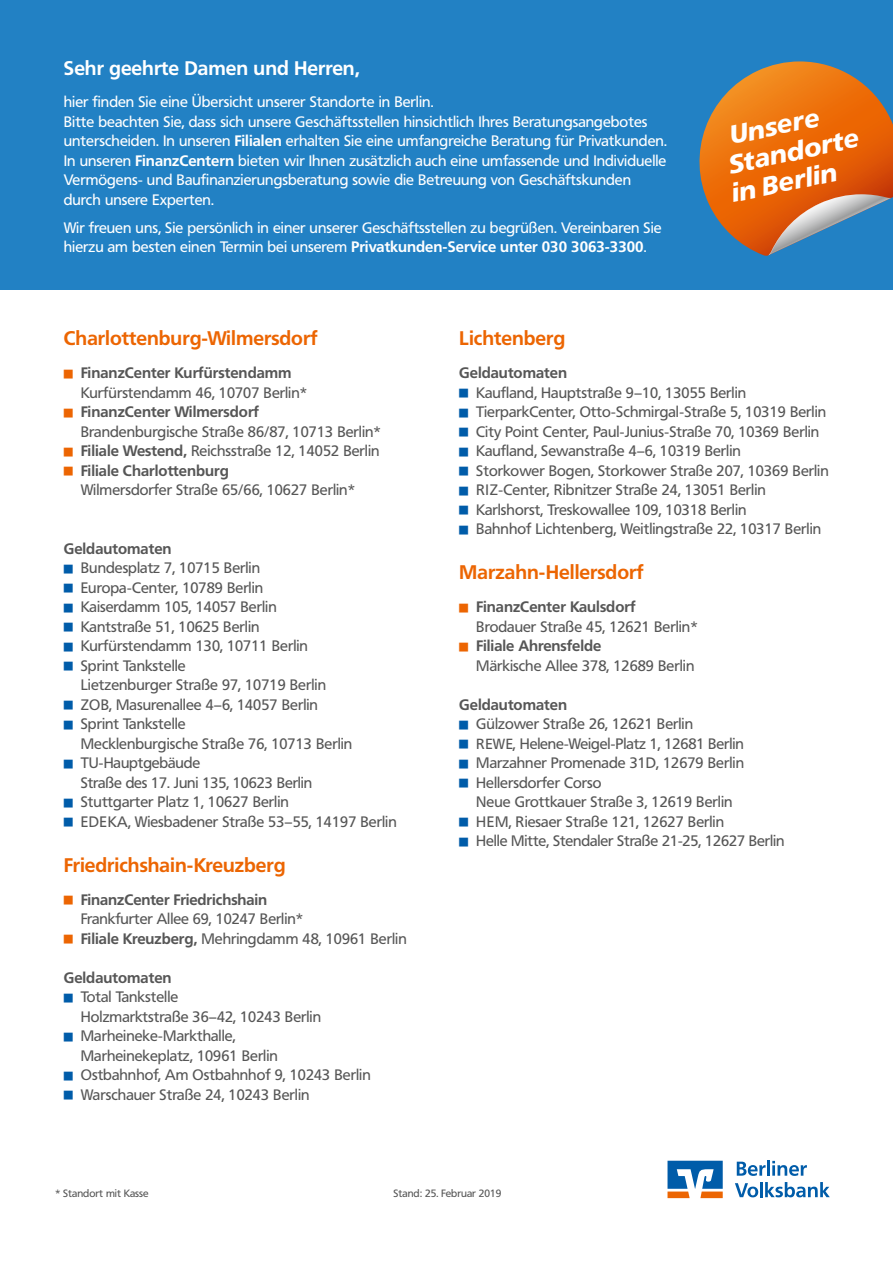
<style>
.page{position:relative;width:893px;height:1263px;background:#fff}
.page>*{position:absolute;margin:0;border:0;box-sizing:border-box;transform-origin:0 0}
.t1{font:italic 900 25.5px/28.5px "Frutiger VR";color:#fff}
.t2{font:700 19.5px "Frutiger VR";color:#ec6502}
.t3{font:700 19.5px "Frutiger VR";color:#fff}
.t4{font:15px/19.5px "Frutiger VR";color:#565656}
.t5{font:15px/19.5px "Frutiger VR";color:#fff}
.t6{font:700 15px "Frutiger VR";color:#565656}
.t7{font:10.5px "Frutiger VR";color:#565656}
.s1{font-weight:700}
.s2{color:#ec6502}
.s3{color:#005ca9}
.s4{font-size:14.55px}
</style>
<div class="page">
<div style="left:666px;top:1159px;width:58px;height:40px;border:3px solid #fff"></div>
<svg style="left:667px;top:1161px;width:56px;height:37px"></svg>
<svg style="left:737px;top:1162px;width:29px;height:14px"></svg>
<hr style="left:767px;top:1160px;width:3px;height:16px;background:#005ca9">
<svg style="left:772px;top:1161px;width:35px;height:15px"></svg>
<svg style="left:735px;top:1183px;width:23px;height:14px"></svg>
<hr style="left:760px;top:1182px;width:3px;height:15px;background:#005ca9">
<svg style="left:765px;top:1182px;width:65px;height:15px"></svg>
<div style="left:0;top:0;width:893px;height:289px;background:#2281c4"></div>
<svg style="left:699px;top:61px;width:194px;height:195px"></svg>
<h2 class="t3" style="left:64px;top:56px;width:297px">Sehr geehrte Damen und Herren,</h2>
<p class="t5" style="left:64px;top:92px;width:605px">hier finden Sie eine Übersicht unserer Standorte in Berlin.<br>Bitte beachten Sie, dass sich unsere Geschäftsstellen hinsichtlich Ihres Beratungsangebotes unterscheiden. In unseren <span class="s1">Filialen</span> erhalten Sie eine umfangreiche Beratung für Privatkunden.<br>In unseren <span class="s1">FinanzCentern</span> bieten wir Ihnen zusätzlich auch eine umfassende und Individuelle Vermögens- und Baufinanzierungsberatung sowie die Betreuung von Geschäftskunden durch unsere Experten.</p>
<p class="t5" style="left:64px;top:218px;width:599px">Wir freuen uns, Sie persönlich in einer unserer Geschäftsstellen zu begrüßen. Vereinbaren Sie hierzu am besten einen Termin bei unserem <span class="s1">Privatkunden-Service unter 030 3063-3300</span>.</p>
<h1 class="t1" style="left:717px;top:124px;width:138px;text-indent:10px;rotate:-12deg">Unsere<br>Standorte in Berlin</h1>
<h2 class="t2" style="left:64px;top:327px;width:255px">Charlottenburg-Wilmersdorf</h2>
<p class="t4" style="left:81px;top:363px;width:228px;text-indent:-17px"><span class="s2">■</span> <span class="s1">FinanzCenter Kurfürstendamm<br></span>Kurfürstendamm 46, 10707 Berlin*</p>
<p class="t4" style="left:81px;top:402px;width:301px;text-indent:-17px"><span class="s2">■</span> <span class="s1">FinanzCenter Wilmersdorf<br></span>Brandenburgische Straße 86/87, 10713 Berlin*</p>
<p class="t4" style="left:64px;top:441px;width:317px"><span class="s2">■</span> <span class="s1">Filiale Westend,</span> Reichsstraße 12, 14052 Berlin</p>
<p class="t4" style="left:81px;top:461px;width:276px;text-indent:-17px"><span class="s2">■</span> <span class="s1">Filiale Charlottenburg<br></span>Wilmersdorfer Straße 65/66, 10627 Berlin*</p>
<p class="t6" style="left:64px;top:540px;width:109px">Geldautomaten</p>
<p class="t4" style="left:64px;top:558px;width:198px"><span class="s3">■</span> Bundesplatz 7, 10715 Berlin</p>
<p class="t4" style="left:64px;top:578px;width:201px"><span class="s3">■</span> Europa-Center, 10789 Berlin</p>
<p class="t4" style="left:64px;top:597px;width:214px"><span class="s3">■</span> Kaiserdamm 105, 14057 Berlin</p>
<p class="t4" style="left:64px;top:617px;width:197px"><span class="s3">■</span> Kantstraße 51, 10625 Berlin</p>
<p class="t4" style="left:64px;top:636px;width:246px"><span class="s3">■</span> Kurfürstendamm 130, 10711 Berlin</p>
<p class="t4" style="left:81px;top:656px;width:247px;text-indent:-17px"><span class="s3">■</span> Sprint Tankstelle<br>Lietzenburger Straße 97, 10719 Berlin</p>
<p class="t4" style="left:64px;top:695px;width:256px"><span class="s3">■</span> ZOB, Masurenallee 4–6, 14057 Berlin</p>
<p class="t4" style="left:81px;top:714px;width:273px;text-indent:-17px"><span class="s3">■</span> Sprint Tankstelle<br>Mecklenburgische Straße 76, 10713 Berlin</p>
<p class="t4" style="left:81px;top:753px;width:233px;text-indent:-17px"><span class="s3">■</span> TU-Hauptgebäude<br>Straße des 17. Juni 135, 10623 Berlin</p>
<p class="t4" style="left:64px;top:792px;width:227px"><span class="s3">■</span> Stuttgarter Platz 1, 10627 Berlin</p>
<p class="t4" style="left:64px;top:812px;width:334px"><span class="s3">■</span> EDEKA, Wiesbadener Straße 53–55, 14197 Berlin</p>
<h2 class="t2" style="left:64px;top:853px;width:223px">Friedrichshain-Kreuzberg</h2>
<p class="t4" style="left:81px;top:890px;width:224px;text-indent:-17px"><span class="s2">■</span> <span class="s1">FinanzCenter Friedrichshain<br></span>Frankfurter Allee 69, 10247 Berlin*</p>
<p class="t4" style="left:64px;top:929px;width:344px"><span class="s2">■</span> <span class="s1">Filiale Kreuzberg,</span> Mehringdamm 48, 10961 Berlin</p>
<p class="t6" style="left:64px;top:969px;width:109px">Geldautomaten</p>
<p class="t4" style="left:81px;top:987px;width:242px;text-indent:-17px"><span class="s3">■</span> Total Tankstelle<br>Holzmarktstraße 36–42, 10243 Berlin</p>
<p class="t4" style="left:81px;top:1026px;width:199px;text-indent:-17px"><span class="s3">■</span> Marheineke-Markthalle,<br>Marheinekeplatz, 10961 Berlin</p>
<p class="t4" style="left:64px;top:1065px;width:308px"><span class="s3">■</span> Ostbahnhof, Am Ostbahnhof 9, 10243 Berlin</p>
<p class="t4" style="left:64px;top:1085px;width:247px"><span class="s3">■</span> Warschauer Straße 24, 10243 Berlin</p>
<h2 class="t2" style="left:459px;top:327px;width:108px">Lichtenberg</h2>
<p class="t6" style="left:459px;top:364px;width:109px">Geldautomaten</p>
<p class="t4" style="left:459px;top:383px;width:289px"><span class="s3">■</span> Kaufland, Hauptstraße 9–10, 13055 Berlin</p>
<p class="t4" style="left:459px;top:402px;width:368px"><span class="s3">■</span> TierparkCenter, Otto-Schmirgal-Straße 5, 10319 Berlin</p>
<p class="t4" style="left:459px;top:422px;width:362px"><span class="s3">■</span> City Point Center, Paul-Junius-Straße 70, 10369 Berlin</p>
<p class="t4" style="left:459px;top:441px;width:283px"><span class="s3">■</span> Kaufland, Sewanstraße 4–6, 10319 Berlin</p>
<p class="t4" style="left:459px;top:461px;width:371px"><span class="s3">■</span> Storkower Bogen, Storkower Straße 207, 10369 Berlin</p>
<p class="t4" style="left:459px;top:480px;width:308px"><span class="s3">■</span> RIZ-Center, Ribnitzer Straße 24, 13051 Berlin</p>
<p class="t4" style="left:459px;top:500px;width:289px"><span class="s3">■</span> Karlshorst, Treskowallee 109, 10318 Berlin</p>
<p class="t4" style="left:459px;top:519px;width:363px"><span class="s3">■</span> Bahnhof Lichtenberg, Weitlingstraße 22, 10317 Berlin</p>
<h2 class="t2" style="left:459px;top:561px;width:186px">Marzahn-Hellersdorf</h2>
<p class="t4" style="left:476px;top:597px;width:223px;text-indent:-17px"><span class="s2">■</span> <span class="s1">FinanzCenter Kaulsdorf<br></span>Brodauer Straße 45, 12621 Berlin*</p>
<p class="t4" style="left:476px;top:636px;width:220px;text-indent:-17px"><span class="s2">■</span> <span class="s1">Filiale Ahrensfelde<br></span>Märkische Allee 378, 12689 Berlin</p>
<p class="t6" style="left:459px;top:696px;width:109px">Geldautomaten</p>
<p class="t4" style="left:459px;top:714px;width:235px"><span class="s3">■</span> Gülzower Straße 26, 12621 Berlin</p>
<p class="t4" style="left:459px;top:734px;width:286px"><span class="s3">■</span> <span class="s4">REWE</span>, Helene-Weigel-Platz 1, 12681 Berlin</p>
<p class="t4" style="left:459px;top:753px;width:286px"><span class="s3">■</span> Marzahner Promenade 31D, 12679 Berlin</p>
<p class="t4" style="left:476px;top:773px;width:258px;text-indent:-17px"><span class="s3">■</span> Hellersdorfer Corso<br>Neue Grottkauer Straße 3, 12619 Berlin</p>
<p class="t4" style="left:459px;top:812px;width:266px"><span class="s3">■</span> HEM, Riesaer Straße 121, 12627 Berlin</p>
<p class="t4" style="left:459px;top:831px;width:327px"><span class="s3">■</span> Helle Mitte, Stendaler Straße 21-25, 12627 Berlin</p>
<p class="t7" style="left:55px;top:1187px;width:95px">* Standort mit Kasse</p>
<p class="t7" style="left:393px;top:1187px;width:110px">Stand: 25. Februar 2019</p>
</div>
